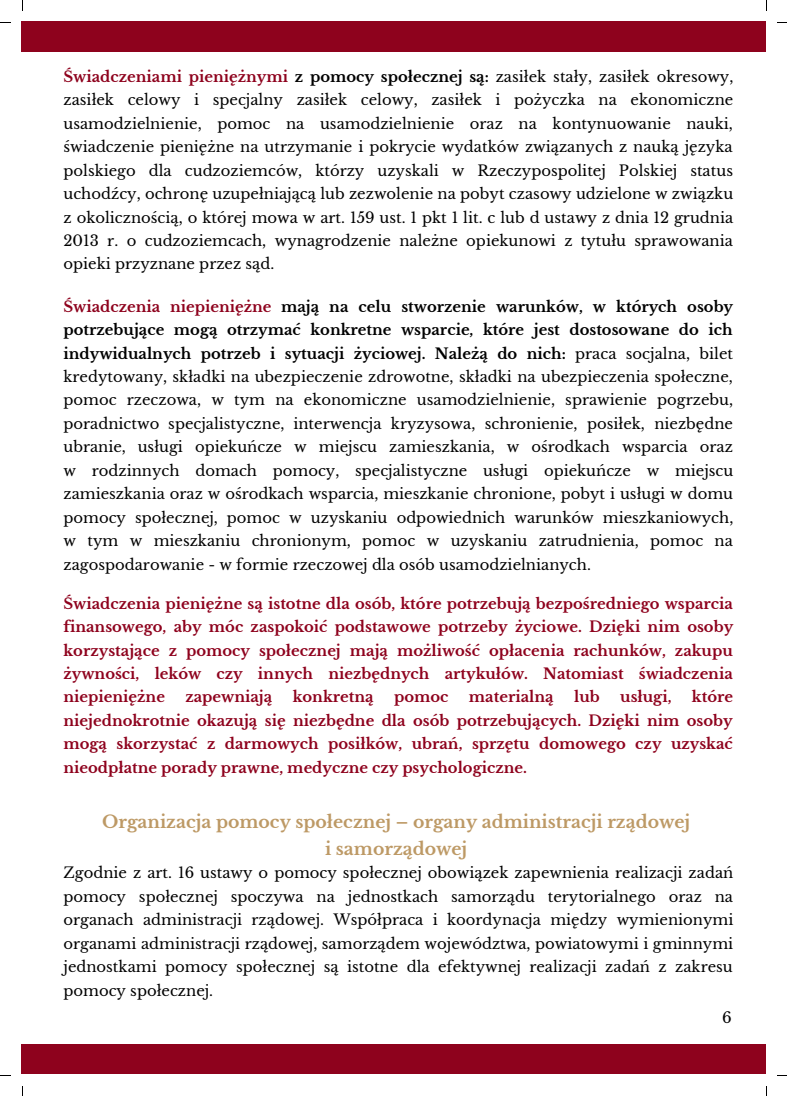
<style>
.page{position:relative;width:787px;height:1096px;background:#fff}
.page>*{position:absolute;margin:0;border:0;box-sizing:border-box;transform-origin:0 0}
.t1{font:700 17.25px "Libre Baskerville";color:#bd9965}
.t2{font:15px "Libre Baskerville";color:#000}
.t3{font:14.75px/23.5px "Libre Baskerville";color:#000;text-align:justify}
.t4{font:700 14.75px/23.5px "Libre Baskerville";color:#8e021d;text-align:justify}
.s1{font-weight:700;color:#8e021d}
.s2{font-weight:700}
</style>
<div class="page">
<div style="left:22px;top:22px;width:744px;height:30px;background:#8e021d"></div>
<div style="left:22px;top:1044px;width:744px;height:29px;background:#8e021d"></div>
<p class="t3" style="left:64px;top:65px;width:671px"><span class="s1">Świadczeniami pieniężnymi</span> <span class="s2">z pomocy społecznej są:</span> zasiłek stały, zasiłek okresowy, zasiłek celowy i specjalny zasiłek celowy, zasiłek i pożyczka na ekonomiczne usamodzielnienie, pomoc na usamodzielnienie oraz na kontynuowanie nauki, świadczenie pieniężne na utrzymanie i pokrycie wydatków związanych z nauką języka polskiego dla cudzoziemców, którzy uzyskali w Rzeczypospolitej Polskiej status uchodźcy, ochronę uzupełniającą lub zezwolenie na pobyt czasowy udzielone w związku z okolicznością, o której mowa w art. 159 ust. 1 pkt 1 lit. c lub d ustawy z dnia 12 grudnia 2013 r. o cudzoziemcach, wynagrodzenie należne opiekunowi z tytułu sprawowania opieki przyznane przez sąd.</p>
<p class="t3" style="left:64px;top:294px;width:671px"><span class="s1">Świadczenia niepieniężne</span> <span class="s2">mają na celu stworzenie warunków, w których osoby potrzebujące mogą otrzymać konkretne wsparcie, które jest dostosowane do ich indywidualnych potrzeb i sytuacji życiowej. Należą do nich:</span> praca socjalna, bilet kredytowany, składki na ubezpieczenie zdrowotne, składki na ubezpieczenia społeczne, pomoc rzeczowa, w tym na ekonomiczne usamodzielnienie, sprawienie pogrzebu, poradnictwo specjalistyczne, interwencja kryzysowa, schronienie, posiłek, niezbędne ubranie, usługi opiekuńcze w miejscu zamieszkania, w ośrodkach wsparcia oraz w rodzinnych domach pomocy, specjalistyczne usługi opiekuńcze w miejscu zamieszkania oraz w ośrodkach wsparcia, mieszkanie chronione, pobyt i usługi w domu pomocy społecznej, pomoc w uzyskaniu odpowiednich warunków mieszkaniowych, w tym w mieszkaniu chronionym, pomoc w uzyskaniu zatrudnienia, pomoc na zagospodarowanie - w formie rzeczowej dla osób usamodzielnianych.</p>
<p class="t4" style="left:64px;top:591px;width:671px">Świadczenia pieniężne są istotne dla osób, które potrzebują bezpośredniego wsparcia finansowego, aby móc zaspokoić podstawowe potrzeby życiowe. Dzięki nim osoby korzystające z pomocy społecznej mają możliwość opłacenia rachunków, zakupu żywności, leków czy innych niezbędnych artykułów. Natomiast świadczenia niepieniężne</p>
<p class="t4" style="left:64px;top:685px;width:671px;text-indent:628px">które niejednokrotnie okazują się niezbędne dla osób potrzebujących. Dzięki nim osoby mogą skorzystać z darmowych posiłków, ubrań, sprzętu domowego czy uzyskać nieodpłatne porady prawne, medyczne czy psychologiczne.</p>
<p class="t1" style="left:102px;top:810px;width:590px">Organizacja pomocy społecznej – organy administracji rządowej</p>
<p class="t1" style="left:325px;top:838px;width:144px">i samorządowej</p>
<p class="t3" style="left:64px;top:861px;width:671px">Zgodnie z art. 16 ustawy o pomocy społecznej obowiązek zapewnienia realizacji zadań pomocy społecznej spoczywa na jednostkach samorządu terytorialnego oraz na organach administracji rządowej. Współpraca i koordynacja między wymienionymi organami administracji rządowej, samorządem województwa, powiatowymi i gminnymi jednostkami pomocy społecznej są istotne dla efektywnej realizacji zadań z zakresu pomocy społecznej.</p>
<p class="t4" style="left:185px;top:685px;width:88px">zapewniają</p>
<p class="t4" style="left:293px;top:685px;width:82px">konkretną</p>
<p class="t4" style="left:394px;top:685px;width:56px">pomoc</p>
<p class="t4" style="left:469px;top:685px;width:86px">materialną</p>
<p class="t4" style="left:574px;top:685px;width:27px">lub</p>
<p class="t4" style="left:620px;top:685px;width:53px">usługi,</p>
<p class="t2" style="left:722px;top:1008px;width:11px">6</p>
</div>
